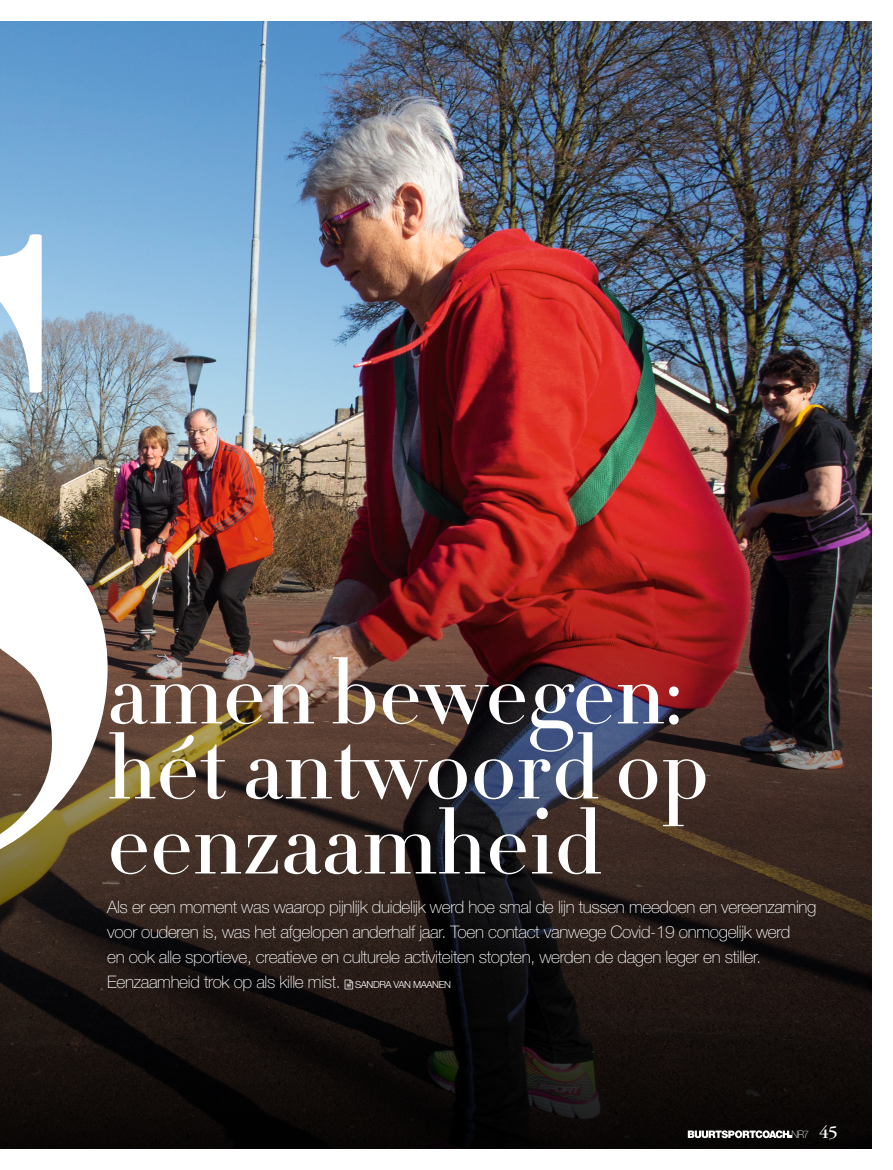
<style>
.page{position:relative;width:893px;height:1170px;background:#fff}
.page>*{position:absolute;margin:0;border:0;box-sizing:border-box;transform-origin:0 0}
.titel{font:90px/75px "Didot HTF M16 Medium";color:#fff}
.intro{font:100 17.25px/24.9px "Helvetica Neue LT Std";letter-spacing:-.02em;color:#fff}
.t1{font:100 10.35px "Helvetica Neue LT Std";color:#fff}
.intro-2{font:300 9.75px "Helvetica Neue LT Std";letter-spacing:-.04em;color:#fff}
.s1{font-family:"ITC Garamond Std";font-weight:400;font-size:18px}
</style>
<div class="page">
<img style="left:0;top:21px;width:872px;height:429px">
<img style="left:0;top:450px;width:872px;height:698px">
<img style="left:0;top:233px;width:108px;height:636px">
<svg style="left:688px;top:1130px;width:104px;height:7px"></svg>
<svg style="left:345px;top:979px;width:8px;height:9px"></svg>
<p class="titel" style="left:107px;top:657px;width:603px">amen bewegen: hét antwoord op eenzaamheid</p>
<p class="intro" style="left:107px;top:894px;width:711px">Als er een moment was waarop pijnlijk duidelijk werd hoe smal de lijn tussen meedoen en vereenzaming voor ouderen is, was het afgelopen anderhalf jaar. Toen contact vanwege Covid-19 onmogelijk werd<br>en ook alle sportieve, creatieve en culturele activiteiten stopten, werden de dagen leger en stiller.<br>Eenzaamheid trok op als kille mist.</p>
<p class="intro-2" style="left:355px;top:978px;width:97px">SANDRA VAN MAANEN</p>
<p class="t1" style="left:792px;top:1128px;width:48px">NR7 <span class="s1">45</span></p>
</div>
